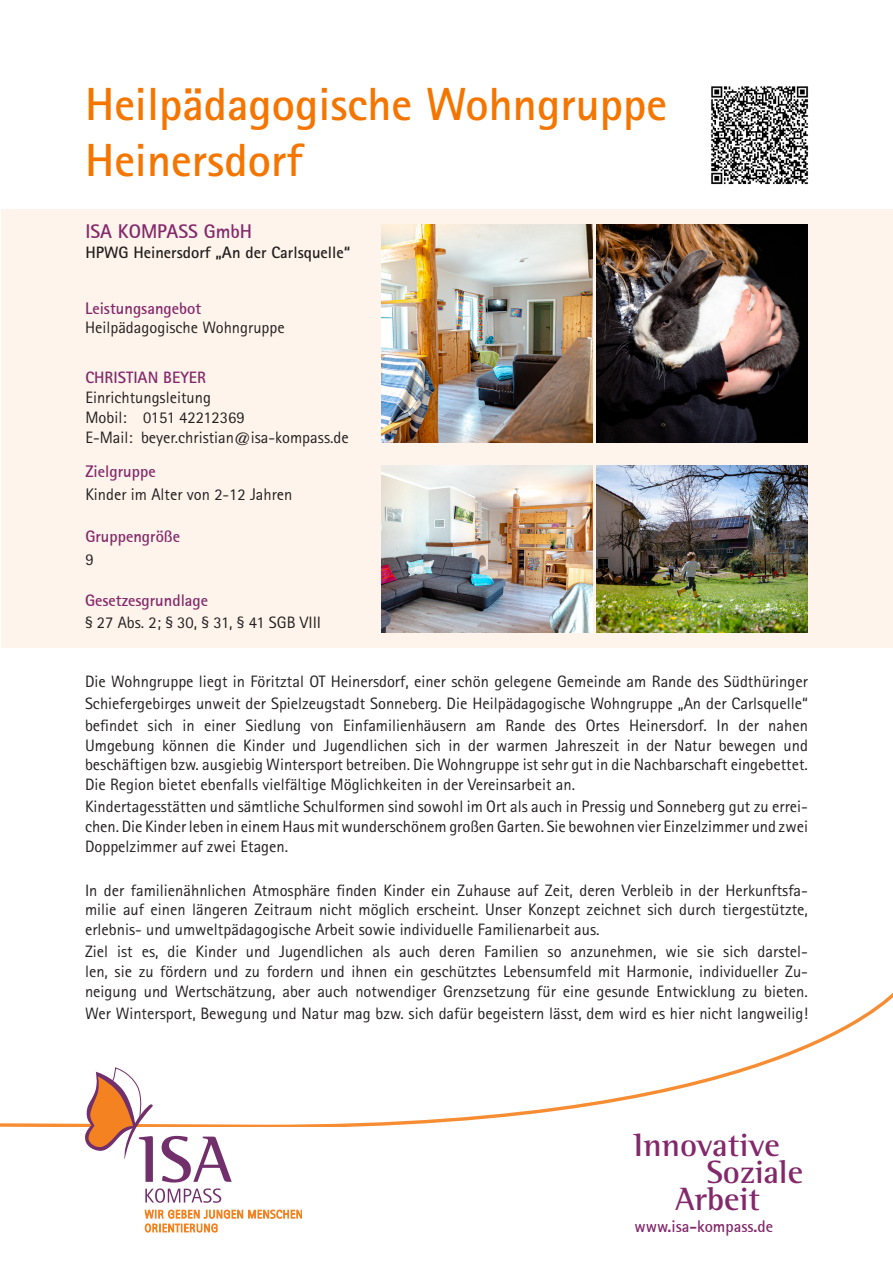
<style>
.page{position:relative;width:893px;height:1263px;background:#fff}
.page>*{position:absolute;margin:0;border:0;box-sizing:border-box;transform-origin:0 0}
.t1{font:700 46.5px "Rotis Sans Serif Pro";color:#f47600}
.Fließtext{font:700 33px "Rotis Semi Serif Std";color:#83296b}
.Fließtext-2{font:700 19.5px "Rotis Sans Serif";color:#83296b}
.Fließtext-3{font:16.5px/19.8px "Rotis Sans Serif Pro";color:#231f20;text-align:justify}
.Absatzformat_1{font:700 16.5px "Rotis Sans Serif";color:#83296b}
.Fließtext-4{font:700 16.5px "Rotis Sans Serif";color:#83296b}
.Fließtext-5{font:700 16.5px "Rotis Sans Serif Pro";color:#231f20}
.Fließtext-6{font:16.5px "Rotis Sans Serif";color:#231f20}
.Fließtext-7{font:700 16.5px "Rotis Sans Serif Pro";color:#83296b}
</style>
<div class="page">
<div style="left:1px;top:209px;width:891px;height:438px;background:#fef4eb"></div>
<svg style="left:0;top:993px;width:893px;height:134px"></svg>
<svg style="left:162px;top:1136px;width:70px;height:46px"></svg>
<svg style="left:85px;top:1068px;width:68px;height:114px"></svg>
<svg style="left:145px;top:1188px;width:76px;height:15px"></svg>
<svg style="left:145px;top:1210px;width:157px;height:22px"></svg>
<img style="left:382px;top:224px;width:210px;height:219px">
<img style="left:382px;top:466px;width:210px;height:166px">
<img style="left:596px;top:224px;width:211px;height:219px">
<img style="left:596px;top:466px;width:211px;height:166px">
<img style="left:711px;top:86px;width:98px;height:99px">
<p class="t1" style="left:85px;top:75px;width:584px">Heilpädagogische Wohngruppe</p>
<p class="t1" style="left:85px;top:131px;width:219px">Heinersdorf</p>
<p class="Fließtext-2" style="left:85px;top:219px;width:168px">ISA KOMPASS GmbH</p>
<p class="Fließtext-5" style="left:85px;top:242px;width:266px">HPWG Heinersdorf „An der Carlsquelle“</p>
<p class="Fließtext-4" style="left:85px;top:297px;width:118px">Leistungsangebot</p>
<p class="Fließtext-3" style="left:85px;top:318px;width:201px">Heilpädagogische Wohngruppe</p>
<p class="Fließtext-7" style="left:85px;top:367px;width:122px">CHRISTIAN BEYER</p>
<p class="Fließtext-3" style="left:85px;top:388px;width:127px">Einrichtungsleitung</p>
<p class="Fließtext-3" style="left:85px;top:407px;width:265px">Mobil: 0151 42212369<br>E-Mail: beyer.christian@isa-kompass.de</p>
<p class="Absatzformat_1" style="left:85px;top:461px;width:72px">Zielgruppe</p>
<p class="Fließtext-6" style="left:85px;top:484px;width:209px">Kinder im Alter von 2-12 Jahren</p>
<p class="Absatzformat_1" style="left:85px;top:526px;width:96px">Gruppengröße</p>
<p class="Fließtext-3" style="left:85px;top:549px;width:10px">9</p>
<p class="Absatzformat_1" style="left:85px;top:590px;width:125px">Gesetzesgrundlage</p>
<p class="Fließtext-3" style="left:85px;top:613px;width:238px">§ 27 Abs. 2; § 30, § 31, § 41 SGB VIII</p>
<p class="Fließtext-3" style="left:85px;top:671px;width:724px">Die Wohngruppe liegt in Föritztal OT Heinersdorf, einer schön gelegene Gemeinde am Rande des Südthüringer</p>
<p class="Fließtext-3" style="left:85px;top:693px;width:724px">Schiefergebirges unweit der Spielzeugstadt Sonneberg. Die Heilpädagogische Wohngruppe „An der Carlsquelle“</p>
<p class="Fließtext-3" style="left:85px;top:715px;width:724px">befindet sich in einer Siedlung von Einfamilienhäusern am Rande des Ortes Heinersdorf. In der nahen Umgebung können die Kinder und Jugendlichen sich in der warmen Jahreszeit in der Natur bewegen und beschäftigen bzw. ausgiebig Wintersport betreiben. Die Wohngruppe ist sehr gut in die Nachbarschaft eingebettet.<br>Die Region bietet ebenfalls vielfältige Möglichkeiten in der Vereinsarbeit an.</p>
<p class="Fließtext-3" style="left:85px;top:797px;width:724px">Kindertagesstätten und sämtliche Schulformen sind sowohl im Ort als auch in Pressig und Sonneberg gut zu errei&shy;chen. Die Kinder leben in einem Haus mit wunderschönem großen Garten. Sie bewohnen vier Einzelzimmer und zwei Doppelzimmer auf zwei Etagen.</p>
<p class="Fließtext-3" style="left:85px;top:880px;width:724px">In der familienähnlichen Atmosphäre finden Kinder ein Zuhause auf Zeit, deren Verbleib in der Herkunftsfa&shy;milie auf einen längeren Zeitraum nicht möglich erscheint. Unser Konzept zeichnet sich durch tiergestützte, erlebnis- und umweltpädagogische Arbeit sowie individuelle Familienarbeit aus.</p>
<p class="Fließtext-3" style="left:85px;top:942px;width:724px">Ziel ist es, die Kinder und Jugendlichen als auch deren Familien so anzunehmen, wie sie sich darstel&shy;len, sie zu fördern und zu fordern und ihnen ein geschütztes Lebensumfeld mit Harmonie, individueller Zu&shy;neigung und Wertschätzung, aber auch notwendiger Grenzsetzung für eine gesunde Entwicklung zu bieten.</p>
<p class="Fließtext-3" style="left:85px;top:1003px;width:724px">Wer Wintersport, Bewegung und Natur mag bzw. sich dafür begeistern lässt, dem wird es hier nicht langweilig!</p>
<p class="Fließtext" style="left:634px;top:1125px;width:148px">Innovative</p>
<p class="Fließtext" style="left:706px;top:1152px;width:98px">Soziale</p>
<p class="Fließtext" style="left:675px;top:1179px;width:87px">Arbeit</p>
<p class="Fließtext-4" style="left:634px;top:1216px;width:140px">www.isa-kompass.de</p>
</div>
